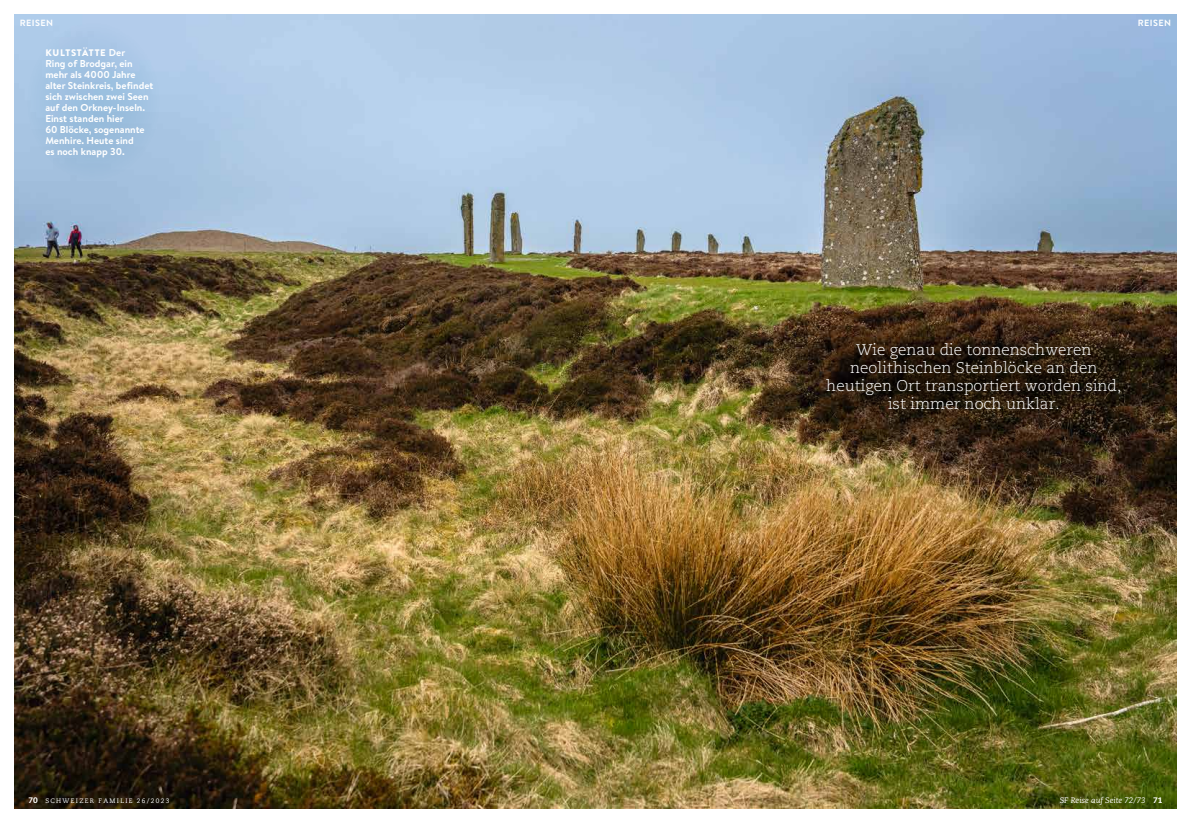
<style>
.page{position:relative;width:1191px;height:823px;background:#fff}
.page>*{position:absolute;margin:0;border:0;box-sizing:border-box;transform-origin:0 0}
.t1{font:300 15.5px/18px "Caecilia";color:#fff;text-align:center}
.t2{font:700 10px/11px "Brandon Text";color:#fff}
.t3{font:900 9.5px "Brandon Grotesque";letter-spacing:.08em;color:#fff}
.t4{font:700 9px "Brandon Grotesque";letter-spacing:.04em;color:#fff}
.t5{font:italic 8px "Caecilia";color:#fff}
.t6{font:6.5px "Caecilia";letter-spacing:.2em;color:#fff}
.s1{font-family:"Brandon Text";font-weight:700;font-size:10px}
.s2{font-weight:800;font-size:8px}
.s3{font-weight:800;font-style:normal}
</style>
<div class="page">
<img style="left:14px;top:14px;width:1162px;height:794px">
<svg style="left:830px;top:335px;width:299px;height:83px"></svg>
<div style="left:27px;top:22px;width:133px;height:159px;background:linear-gradient(to right,#a2c2e1,#a3c3e2);border-radius:50%"></div>
<p class="t4" style="left:20px;top:17px;width:35px">REISEN</p>
<p class="t4" style="left:1137px;top:17px;width:35px">REISEN</p>
<p class="t3" style="left:45px;top:46px;width:81px">KULTSTÄTTE <span class="s1">Der</span></p>
<p class="t2" style="left:45px;top:58px;width:109px">Ring of Brodgar, ein mehr als 4000 Jahre alter Steinkreis, befindet sich zwischen zwei Seen auf den Orkney-Inseln.<br>Einst standen hier<br>60 Blöcke, sogenannte<br>Menhire. Heute sind<br>es noch knapp 30.</p>
<h1 class="t1" style="left:826px;top:341px;width:297px">Wie genau die tonnenschweren neolithischen Steinblöcke an den heutigen Ort transportiert worden sind, ist immer noch unklar.</h1>
<p class="t6" style="left:28px;top:796px;width:143px"><span class="s2">70</span> SCHWEIZER FAMILIE 26/2023</p>
<p class="t5" style="left:1059px;top:795px;width:104px">SF Reise auf Seite 72/73 <span class="s3">71</span></p>
</div>
